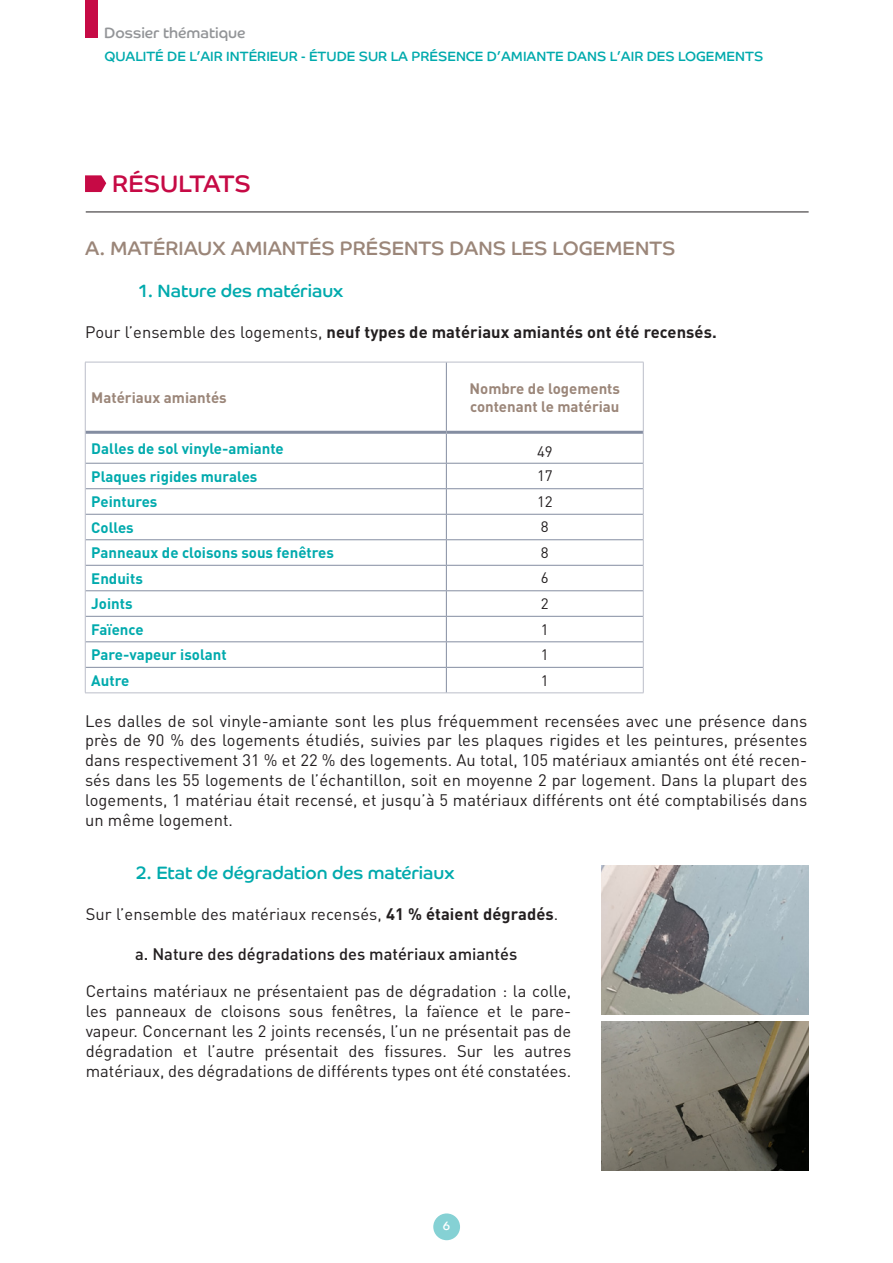
<style>
.page{position:relative;width:893px;height:1263px;background:#fff}
.page>*{position:absolute;margin:0;border:0;box-sizing:border-box;transform-origin:0 0}
.t1{font:24px "Co Headline";color:#c60a45}
.t2{font:19.5px "Co Headline";color:#9b8679}
.t3{font:18px "Co Headline";color:#00aaad}
.t4{font:16.5px/19.8px "DIN";letter-spacing:.005em;color:#231f20;text-align:justify}
.t5{font:700 16.5px "DIN";letter-spacing:.005em;color:#231f20}
.t6{font:500 16.5px "DIN";color:#231f20}
.t7{font:700 15px "DIN";color:#00aaad}
.t8{font:700 15px "DIN";color:#9b8679}
.t9{font:15px "Co Headline";color:#939598}
.t10{font:15px "DIN";color:#231f20}
.t11{font:13.5px "Co Headline";color:#00aaad}
.t12{font:12px "Co Headline";color:#fff}
.s1{font-weight:400}
.s2{font-weight:700}
</style>
<div class="page">
<div style="left:433px;top:1213px;width:27px;height:27px;background:#85d1d4;border-radius:50%"></div>
<div style="left:85px;top:0;width:13px;height:37px;background:#c60a45"></div>
<hr style="left:86px;top:212px;width:723px;height:1px;background:#231f20">
<svg style="left:85px;top:175px;width:21px;height:17px"></svg>
<hr style="left:446px;top:362px;width:1px;height:69px;background:#848da1">
<hr style="left:85px;top:463px;width:361px;height:1px;background:#848da1">
<hr style="left:446px;top:463px;width:197px;height:1px;background:#848da1">
<hr style="left:85px;top:488px;width:361px;height:1px;background:#848da1">
<hr style="left:446px;top:488px;width:197px;height:1px;background:#848da1">
<hr style="left:85px;top:514px;width:361px;height:1px;background:#848da1">
<hr style="left:446px;top:514px;width:197px;height:1px;background:#848da1">
<hr style="left:85px;top:539px;width:361px;height:1px;background:#848da1">
<hr style="left:446px;top:539px;width:197px;height:1px;background:#848da1">
<hr style="left:85px;top:565px;width:361px;height:1px;background:#848da1">
<hr style="left:446px;top:565px;width:197px;height:1px;background:#848da1">
<hr style="left:85px;top:590px;width:361px;height:1px;background:#848da1">
<hr style="left:446px;top:590px;width:197px;height:1px;background:#848da1">
<hr style="left:85px;top:616px;width:361px;height:1px;background:#848da1">
<hr style="left:446px;top:616px;width:197px;height:1px;background:#848da1">
<hr style="left:85px;top:641px;width:361px;height:1px;background:#848da1">
<hr style="left:446px;top:641px;width:197px;height:1px;background:#848da1">
<hr style="left:85px;top:667px;width:361px;height:1px;background:#848da1">
<hr style="left:446px;top:667px;width:197px;height:1px;background:#848da1">
<svg style="left:446px;top:434px;width:1px;height:259px"></svg>
<hr style="left:85px;top:431px;width:361px;height:3px;background:#848da1">
<hr style="left:446px;top:431px;width:197px;height:3px;background:#848da1">
<hr style="left:85px;top:362px;width:361px;height:1px;background:#bbbec9">
<hr style="left:85px;top:362px;width:1px;height:70px;background:#bbbec9">
<hr style="left:446px;top:362px;width:197px;height:1px;background:#bbbec9">
<hr style="left:643px;top:362px;width:1px;height:70px;background:#bbbec9">
<hr style="left:85px;top:432px;width:1px;height:31px;background:#bbbec9">
<hr style="left:643px;top:432px;width:1px;height:31px;background:#bbbec9">
<svg style="left:85px;top:463px;width:1px;height:230px"></svg>
<svg style="left:643px;top:463px;width:1px;height:230px"></svg>
<hr style="left:85px;top:693px;width:361px;height:1px;background:#bbbec9">
<hr style="left:446px;top:693px;width:197px;height:1px;background:#bbbec9">
<img style="left:601px;top:866px;width:208px;height:148px">
<img style="left:601px;top:1022px;width:208px;height:148px">
<p class="t9" style="left:104px;top:23px;width:143px">Dossier thématique</p>
<p class="t11" style="left:105px;top:48px;width:660px">QUALITÉ DE L’AIR INTÉRIEUR - ÉTUDE SUR LA PRÉSENCE D’AMIANTE DANS L’AIR DES LOGEMENTS</p>
<p class="t1" style="left:112px;top:169px;width:140px">RÉSULTATS</p>
<p class="t2" style="left:85px;top:236px;width:592px">A. MATÉRIAUX AMIANTÉS PRÉSENTS DANS LES LOGEMENTS</p>
<p class="t3" style="left:139px;top:280px;width:206px">1. Nature des matériaux</p>
<p class="t5" style="left:85px;top:321px;width:633px"><span class="s1">Pour l’ensemble des logements,</span> neuf types de matériaux amiantés ont été recensés.</p>
<p class="t8" style="left:91px;top:388px;width:137px">Matériaux amiantés</p>
<p class="t8" style="left:470px;top:379px;width:152px">Nombre de logements</p>
<p class="t8" style="left:470px;top:397px;width:151px">contenant le matériau</p>
<p class="t7" style="left:91px;top:439px;width:194px">Dalles de sol vinyle-amiante</p>
<p class="t10" style="left:537px;top:442px;width:17px">49</p>
<p class="t7" style="left:91px;top:466px;width:168px">Plaques rigides murales</p>
<p class="t10" style="left:537px;top:467px;width:17px">17</p>
<p class="t7" style="left:91px;top:492px;width:68px">Peintures</p>
<p class="t10" style="left:537px;top:492px;width:17px">12</p>
<p class="t7" style="left:91px;top:517px;width:44px">Colles</p>
<p class="t10" style="left:541px;top:518px;width:9px">8</p>
<p class="t7" style="left:91px;top:543px;width:244px">Panneaux de cloisons sous fenêtres</p>
<p class="t10" style="left:541px;top:543px;width:9px">8</p>
<p class="t7" style="left:91px;top:568px;width:53px">Enduits</p>
<p class="t10" style="left:541px;top:569px;width:9px">6</p>
<p class="t7" style="left:91px;top:594px;width:43px">Joints</p>
<p class="t10" style="left:541px;top:594px;width:9px">2</p>
<p class="t7" style="left:91px;top:619px;width:54px">Faïence</p>
<p class="t10" style="left:541px;top:620px;width:9px">1</p>
<p class="t7" style="left:91px;top:645px;width:137px">Pare-vapeur isolant</p>
<p class="t10" style="left:541px;top:645px;width:9px">1</p>
<p class="t7" style="left:91px;top:671px;width:40px">Autre</p>
<p class="t10" style="left:541px;top:671px;width:9px">1</p>
<p class="t4" style="left:85px;top:710px;width:724px">Les dalles de sol vinyle-amiante sont les plus fréquemment recensées avec une présence dans près de 90 % des logements étudiés, suivies par les plaques rigides et les peintures, présentes dans respectivement 31 % et 22 % des logements. Au total, 105 matériaux amiantés ont été recen&shy;sés dans les 55 logements de l’échantillon, soit en moyenne 2 par logement. Dans la plupart des logements, 1 matériau était recensé, et jusqu’à 5 matériaux différents ont été comptabilisés dans un même logement.</p>
<p class="t3" style="left:136px;top:862px;width:320px">2. Etat de dégradation des matériaux</p>
<p class="t4" style="left:86px;top:904px;width:474px">Sur l’ensemble des matériaux recensés, <span class="s2">41 % étaient dégradés</span>.</p>
<p class="t6" style="left:135px;top:943px;width:384px">a. Nature des dégradations des matériaux amiantés</p>
<p class="t4" style="left:86px;top:981px;width:487px">Certains matériaux ne présentaient pas de dégradation : la colle, les panneaux de cloisons sous fenêtres, la faïence et le pare&shy;vapeur. Concernant les 2 joints recensés, l’un ne présentait pas de dégradation et l’autre présentait des fissures. Sur les autres matériaux, des dégradations de différents types ont été constatées.</p>
<p class="t12" style="left:443px;top:1219px;width:9px">6</p>
</div>
